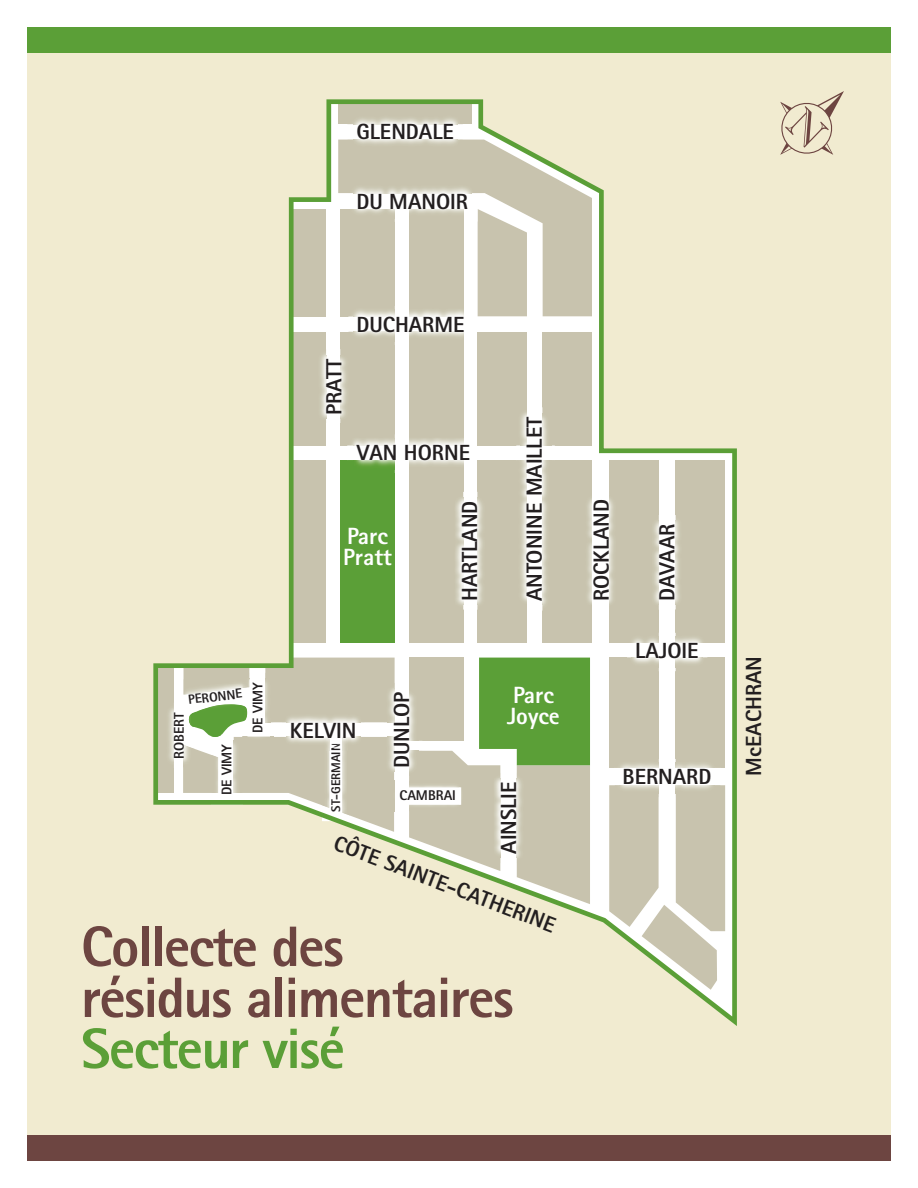
<style>
.page{position:relative;width:918px;height:1188px;background:#fff}
.page>*{position:absolute;margin:0;border:0;box-sizing:border-box;transform-origin:0 0}
.t1{font:800 57px/51px "Rotis Sans Serif Std";letter-spacing:-.03em;color:#6d4541}
.t2{font:800 57px "Rotis Sans Serif Std";letter-spacing:-.03em;color:#5b9f37}
.t3{font:800 23.55px/20.4px "Rotis Sans Serif Std";color:#fff}
.t4{font:800 21.9px "Rotis Sans Serif Std";color:#231f20}
.t5{font:800 14.1px "Rotis Sans Serif Std";color:#231f20}
.t6{font:800 13.35px "Rotis Sans Serif Std";color:#231f20}
.t7{font:800 12.6px "Rotis Sans Serif Std";color:#231f20}
</style>
<div class="page">
<div style="left:27px;top:53px;width:864px;height:1082px;background:#f1ebd0"></div>
<div style="left:27px;top:27px;width:864px;height:26px;background:#5b9f37"></div>
<div style="left:27px;top:1135px;width:864px;height:26px;background:#6d4541"></div>
<svg style="left:153px;top:99px;width:584px;height:927px"></svg>
<svg style="left:780px;top:91px;width:64px;height:64px"></svg>
<p class="t4" style="left:356px;top:118px;width:99px">GLENDALE</p>
<p class="t4" style="left:356px;top:187px;width:113px">DU MANOIR</p>
<p class="t4" style="left:320px;top:415px;width:58px;rotate:-90deg">PRATT</p>
<p class="t4" style="left:356px;top:310px;width:110px">DUCHARME</p>
<p class="t4" style="left:357px;top:439px;width:115px">VAN HORNE</p>
<p class="t3" style="left:343px;top:526px;width:50px">Parc<br>Pratt</p>
<p class="t4" style="left:456px;top:601px;width:102px;rotate:-90deg">HARTLAND</p>
<p class="t4" style="left:521px;top:601px;width:186px;rotate:-90deg">ANTONINE MAILLET</p>
<p class="t5" style="left:249px;top:733px;width:53px;rotate:-90deg">DE VIMY</p>
<p class="t3" style="left:507px;top:685px;width:54px">Parc<br>Joyce</p>
<p class="t6" style="left:187px;top:691px;width:56px;rotate:-7deg">PERONNE</p>
<p class="t4" style="left:388px;top:768px;width:78px;rotate:-90deg">DUNLOP</p>
<p class="t5" style="left:170px;top:759px;width:48px;rotate:-90deg">ROBERT</p>
<p class="t4" style="left:290px;top:716px;width:68px">KELVIN</p>
<p class="t5" style="left:218px;top:795px;width:53px;rotate:-90deg">DE VIMY</p>
<p class="t7" style="left:328px;top:812px;width:70px;rotate:-90deg">ST-GERMAIN</p>
<p class="t4" style="left:495px;top:854px;width:74px;rotate:-90deg">AINSLIE</p>
<p class="t5" style="left:400px;top:787px;width:58px">CAMBRAI</p>
<p class="t4" style="left:340px;top:829px;width:237px;rotate:21deg">CÔTE SAINTE-CATHERINE</p>
<h1 class="t1" style="left:81px;top:920px;width:434px">Collecte des<br>résidus alimentaires</h1>
<h1 class="t2" style="left:81px;top:1012px;width:266px">Secteur visé</h1>
<p class="t4" style="left:587px;top:601px;width:104px;rotate:-90deg">ROCKLAND</p>
<p class="t4" style="left:653px;top:601px;width:79px;rotate:-90deg">DAVAAR</p>
<p class="t4" style="left:635px;top:637px;width:65px">LAJOIE</p>
<p class="t4" style="left:622px;top:763px;width:90px">BERNARD</p>
<p class="t4" style="left:740px;top:776px;width:121px;rotate:-90deg">McEACHRAN</p>
</div>
